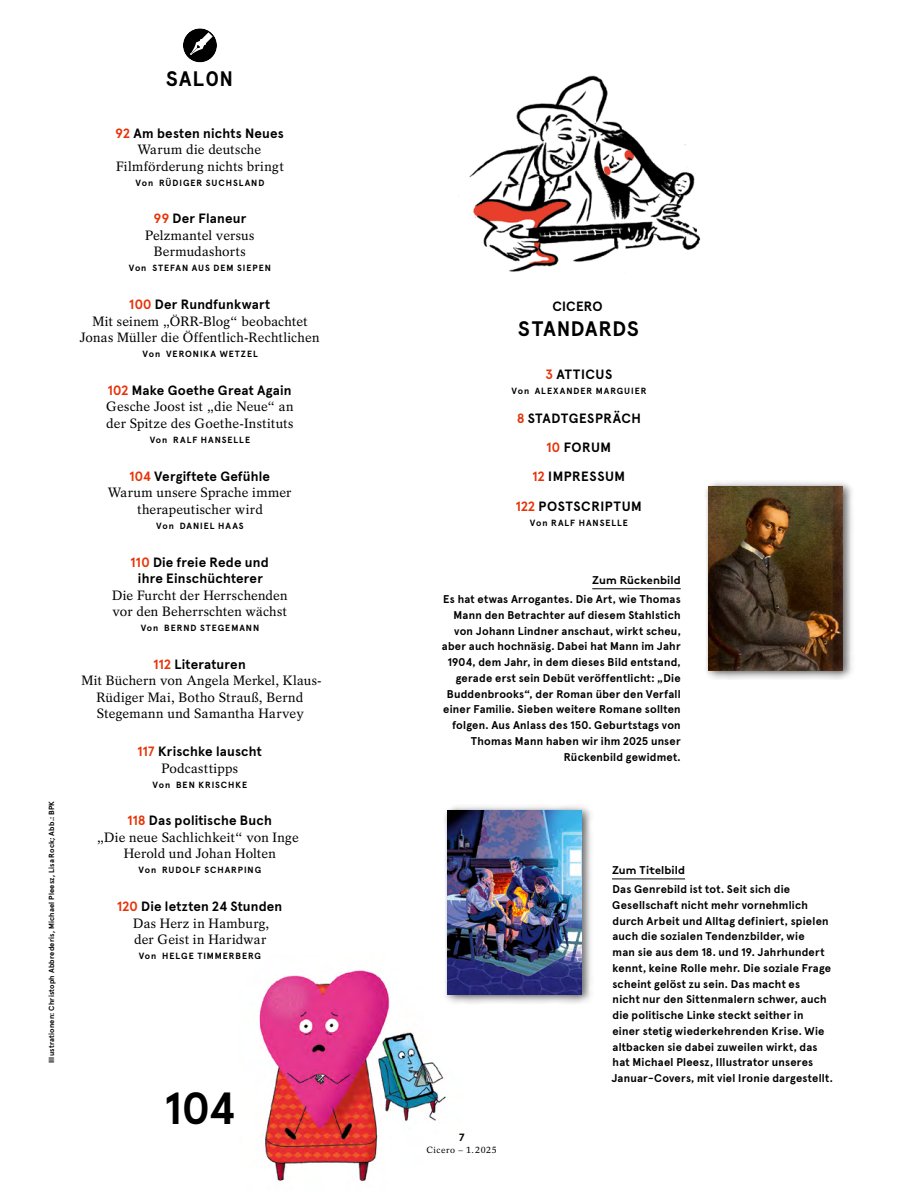
<style>
.page{position:relative;width:902px;height:1191px;background:#fff}
.page>*{position:absolute;margin:0;border:0;box-sizing:border-box;transform-origin:0 0}
.t1{font:700 45px "Apercu Pro";color:#000}
.t2{font:700 21px "Apercu Mono Pro";letter-spacing:.035em;color:#000}
.t3{font:13.5px/16.5px "Rotation LT Std";letter-spacing:.01em;color:#000;text-align:center}
.t4{font:700 13.5px/16.5px "Apercu Pro";letter-spacing:.015em;color:#000;text-align:center}
.t5{font:700 13.5px/29.2px "Apercu Pro";letter-spacing:.035em;color:#000;text-align:center}
.t6{font:700 11.25px/15.8px "Apercu Pro";letter-spacing:.02em;color:#000;text-align:right}
.t7{font:700 11.25px "Brown Std";letter-spacing:.01em;color:#000}
.t8{font:700 10.5px "Brown Std";color:#000}
.t9{font:700 9px "Apercu Pro";letter-spacing:.105em;color:#000}
.t10{font:9px "Rotation LT Std";letter-spacing:.06em;color:#000}
.t11{font:700 7.5px "Apercu Pro";letter-spacing:.025em;color:#000}
.s1{color:#e63409}
</style>
<div class="page">
<img style="left:259px;top:970px;width:187px;height:211px">
<div style="left:443px;top:804px;width:150px;height:200px;background:#000;opacity:.64"></div>
<img style="left:447px;top:810px;width:134px;height:184px">
<div style="left:704px;top:480px;width:150px;height:200px;background:#000;opacity:.64"></div>
<img style="left:708px;top:486px;width:134px;height:184px">
<img style="left:458px;top:75px;width:243px;height:197px">
<hr style="left:592px;top:588px;width:88px;height:1px;background:#000">
<hr style="left:612px;top:878px;width:73px;height:1px;background:#000">
<svg style="left:183px;top:28px;width:34px;height:34px"></svg>
<p class="t11" style="left:46px;top:1063px;width:263px;rotate:-90deg">Illustrationen: Christoph Abbrederis, Michael Pleesz, Lisa Rock; Abb.: BPK</p>
<h2 class="t2" style="left:165px;top:62px;width:69px">SALON</h2>
<p class="t4" style="left:116px;top:124px;width:170px"><span class="s1">92</span> Am besten nichts Neues</p>
<p class="t3" style="left:116px;top:141px;width:169px">Warum die deutsche<br>Filmförderung nichts bringt</p>
<p class="t9" style="left:136px;top:175px;width:130px">Von RÜDIGER SUCHSLAND</p>
<p class="t4" style="left:154px;top:209px;width:94px"><span class="s1">99</span> Der Flaneur</p>
<p class="t3" style="left:145px;top:227px;width:111px">Pelzmantel versus<br>Bermudashorts</p>
<p class="t9" style="left:129px;top:261px;width:144px">Von STEFAN AUS DEM SIEPEN</p>
<p class="t4" style="left:129px;top:295px;width:142px"><span class="s1">100</span> Der Rundfunkwart</p>
<p class="t3" style="left:80px;top:313px;width:241px">Mit seinem „ÖRR-Blog“ beobachtet<br>Jonas Müller die Öffentlich-Rechtlichen</p>
<p class="t9" style="left:143px;top:347px;width:117px">Von VERONIKA WETZEL</p>
<p class="t4" style="left:108px;top:381px;width:185px"><span class="s1">102</span> Make Goethe Great Again</p>
<p class="t3" style="left:106px;top:398px;width:189px;text-align:left">Gesche Joost ist „die Neue“ an der Spitze des Goethe-Instituts</p>
<p class="t9" style="left:150px;top:433px;width:102px">Von RALF HANSELLE</p>
<p class="t4" style="left:129px;top:467px;width:142px"><span class="s1">104</span> Vergiftete Gefühle</p>
<p class="t3" style="left:108px;top:484px;width:185px">Warum unsere Sprache immer therapeutischer wird</p>
<p class="t9" style="left:156px;top:518px;width:89px">Von DANIEL HAAS</p>
<p class="t4" style="left:131px;top:552px;width:140px"><span class="s1">110</span> Die freie Rede und ihre Einschüchterer</p>
<p class="t3" style="left:112px;top:586px;width:177px;text-align:left">Die Furcht der Herrschenden vor den Beherrschten wächst</p>
<p class="t9" style="left:141px;top:621px;width:120px">Von BERND STEGEMANN</p>
<p class="t4" style="left:154px;top:655px;width:94px"><span class="s1">112</span> Literaturen</p>
<p class="t3" style="left:81px;top:672px;width:242px">Mit Büchern von Angela Merkel, Klaus-<br>Rüdiger Mai, Botho Strauß, Bernd<br>Stegemann und Samantha Harvey</p>
<p class="t4" style="left:138px;top:742px;width:126px"><span class="s1">117</span> Krischke lauscht</p>
<p class="t3" style="left:161px;top:759px;width:78px">Podcasttipps</p>
<p class="t9" style="left:153px;top:777px;width:96px">Von BEN KRISCHKE</p>
<p class="t4" style="left:127px;top:811px;width:146px"><span class="s1">118</span> Das politische Buch</p>
<p class="t3" style="left:97px;top:829px;width:204px">„Die neue Sachlichkeit“ von Inge<br>Herold und Johan Holten</p>
<p class="t9" style="left:139px;top:863px;width:124px">Von RUDOLF SCHARPING</p>
<p class="t4" style="left:117px;top:897px;width:167px"><span class="s1">120</span> Die letzten 24 Stunden</p>
<p class="t3" style="left:133px;top:914px;width:138px;text-align:left">Das Herz in Hamburg, der Geist in Haridwar</p>
<p class="t9" style="left:139px;top:949px;width:124px">Von HELGE TIMMERBERG</p>
<h1 class="t1" style="left:165px;top:1073px;width:72px">104</h1>
<p class="t4" style="left:552px;top:297px;width:52px">CICERO</p>
<h2 class="t2" style="left:517px;top:312px;width:123px">STANDARDS</h2>
<p class="t5" style="left:545px;top:358px;width:68px"><span class="s1">3</span> ATTICUS</p>
<p class="t9" style="left:511px;top:383px;width:136px">Von ALEXANDER MARGUIER</p>
<p class="t5" style="left:515px;top:402px;width:128px"><span class="s1">8</span> STADTGESPRÄCH<br><span class="s1">10</span> FORUM<br><span class="s1">12</span> IMPRESSUM<br><span class="s1">122</span> POSTSCRIPTUM</p>
<p class="t9" style="left:530px;top:515px;width:100px">Von RALF HANSELLE</p>
<p class="t7" style="left:592px;top:573px;width:90px">Zum Rückenbild</p>
<p class="t6" style="left:442px;top:590px;width:240px">Es hat etwas Arrogantes. Die Art, wie Thomas Mann den Betrachter auf diesem Stahlstich von Johann Lindner anschaut, wirkt scheu, aber auch hochnäsig. Dabei hat Mann im Jahr 1904, dem Jahr, in dem dieses Bild entstand, gerade erst sein Debüt veröffentlicht: „Die Buddenbrooks“, der Roman über den Verfall einer Familie. Sieben weitere Romane sollten folgen. Aus Anlass des 150. Geburtstags von Thomas Mann haben wir ihm 2025 unser Rückenbild gewidmet.</p>
<p class="t8" style="left:459px;top:1130px;width:8px">7</p>
<p class="t10" style="left:426px;top:1145px;width:72px">Cicero – 1.2025</p>
<p class="t7" style="left:612px;top:863px;width:74px">Zum Titelbild</p>
<p class="t6" style="left:611px;top:880px;width:223px;text-align:left">Das Genrebild ist tot. Seit sich die Gesellschaft nicht mehr vornehmlich durch Arbeit und Alltag definiert, spielen auch die sozialen Tendenzbilder, wie<br>man sie aus dem 18. und 19. Jahrhundert kennt, keine Rolle mehr. Die soziale Frage scheint gelöst zu sein. Das macht es<br>nicht nur den Sittenmalern schwer, auch die politische Linke steckt seither in einer stetig wiederkehrenden Krise. Wie altbacken sie dabei zuweilen wirkt, das hat Michael Pleesz, Illustrator unseres Januar-Covers, mit viel Ironie dargestellt.</p>
</div>
